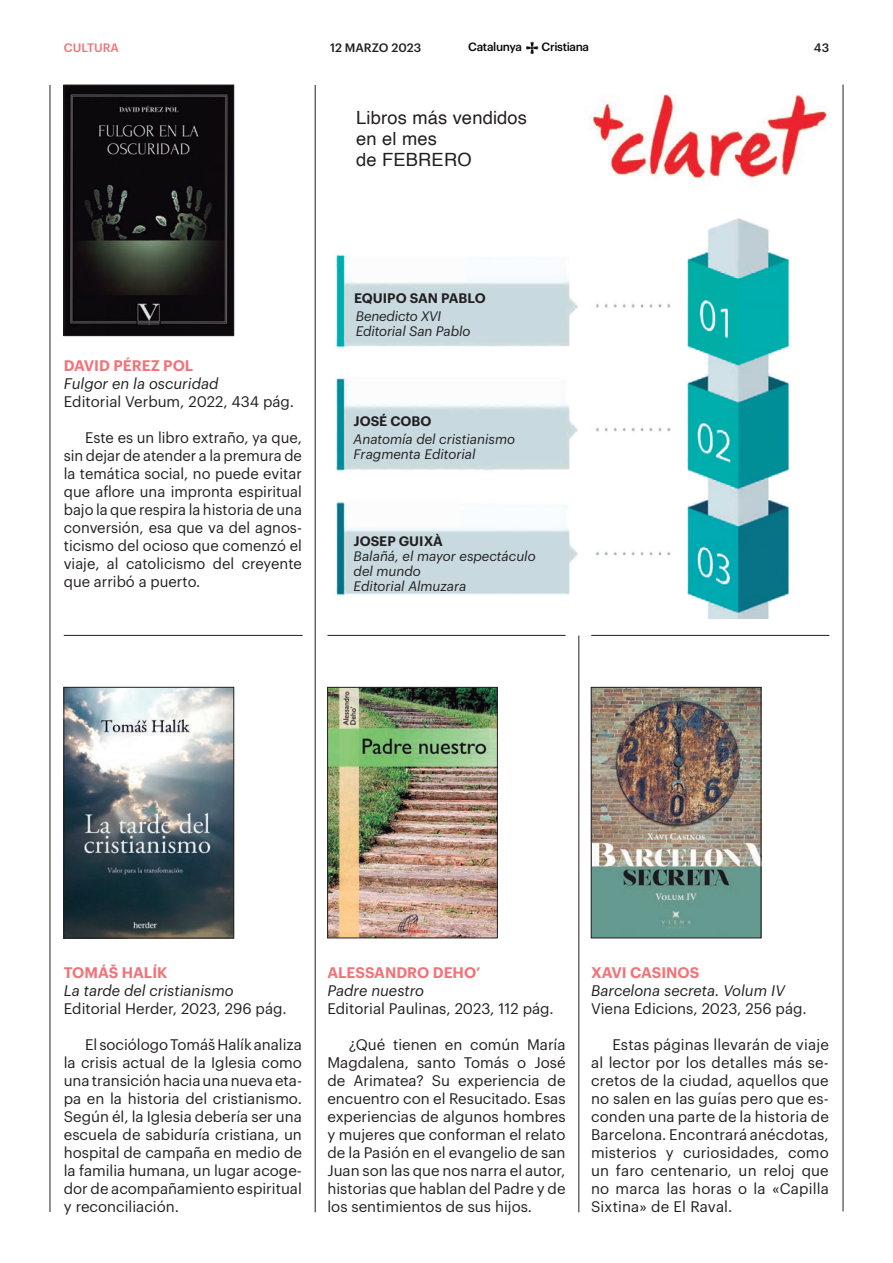
<style>
.page{position:relative;width:893px;height:1263px;background:#fff}
.page>*{position:absolute;margin:0;border:0;box-sizing:border-box;transform-origin:0 0}
.t1{font:18.3px/21.3px "Helvetica";letter-spacing:.01em;color:#231f20}
.t2{font:15px/18px "Graphik";color:#231f20;text-align:justify}
.t3{font:italic 15px "Graphik";color:#231f20}
.t4{font:600 15px "Graphik";color:#f27278}
.t5{font:italic 13.5px/15px "Graphik";color:#231f20}
.t6{font:600 13.5px "Graphik";color:#231f20}
.t7{font:500 12px "Graphik";color:#231f20}
.t8{font:500 12px "Graphik";color:#f27278}
.t9{font:500 11.85px "Graphik";letter-spacing:-.03em;color:#07090c}
</style>
<div class="page">
<svg style="left:526px;top:42px;width:12px;height:12px"></svg>
<hr style="left:843px;top:85px;width:1px;height:1126px;background:#231f20">
<hr style="left:50px;top:85px;width:1px;height:1127px;background:#231f20">
<hr style="left:64px;top:635px;width:239px;height:1px;background:#231f20">
<hr style="left:327px;top:635px;width:239px;height:1px;background:#231f20">
<hr style="left:315px;top:85px;width:1px;height:1127px;background:#231f20">
<hr style="left:591px;top:635px;width:238px;height:1px;background:#231f20">
<img style="left:593px;top:689px;width:166px;height:247px">
<div style="left:591px;top:687px;width:170px;height:251px;border:1px solid #231f20"></div>
<img style="left:66px;top:689px;width:166px;height:247px">
<div style="left:64px;top:687px;width:170px;height:251px;border:1px solid #231f20"></div>
<img style="left:329px;top:689px;width:166px;height:247px">
<div style="left:327px;top:687px;width:170px;height:251px;border:1px solid #231f20"></div>
<img style="left:66px;top:87px;width:166px;height:247px">
<div style="left:64px;top:85px;width:170px;height:251px;border:1px solid #231f20"></div>
<img style="left:590px;top:94px;width:237px;height:90px">
<img style="left:335px;top:218px;width:455px;height:401px">
<hr style="left:579px;top:636px;width:1px;height:576px;background:#231f20">
<p class="t8" style="left:64px;top:39px;width:57px">CULTURA</p>
<p class="t7" style="left:330px;top:38px;width:93px">12 MARZO 2023</p>
<p class="t9" style="left:468px;top:38px;width:55px">Catalunya</p>
<p class="t9" style="left:542px;top:38px;width:49px">Cristiana</p>
<p class="t7" style="left:814px;top:38px;width:17px">43</p>
<p class="t1" style="left:356px;top:107px;width:172px">Libros más vendidos en el mes<br>de FEBRERO</p>
<p class="t6" style="left:354px;top:287px;width:133px">EQUIPO SAN PABLO</p>
<p class="t4" style="left:64px;top:354px;width:131px">DAVID PÉREZ POL</p>
<p class="t3" style="left:64px;top:373px;width:156px">Fulgor en la oscuridad</p>
<p class="t2" style="left:64px;top:392px;width:232px">Editorial Verbum, 2022, 434 pág.</p>
<p class="t2" style="left:64px;top:428px;width:240px;text-indent:21px">Este es un libro extraño, ya que, sin dejar de atender a la premura de la temática social, no puede evitar que aflore una impronta espiritual bajo la que respira la historia de una conversión, esa que va del agnos&shy;ticismo del ocioso que comenzó el viaje, al catolicismo del creyente que arribó a puerto.</p>
<p class="t5" style="left:356px;top:307px;width:116px">Benedicto XVI<br>Editorial San Pablo</p>
<p class="t6" style="left:354px;top:411px;width:79px">JOSÉ COBO</p>
<p class="t5" style="left:354px;top:430px;width:163px">Anatomía del cristianismo<br>Fragmenta Editorial</p>
<p class="t6" style="left:354px;top:531px;width:91px">JOSEP GUIXÀ</p>
<p class="t5" style="left:354px;top:547px;width:184px">Balañá, el mayor espectáculo del mundo<br>Editorial Almuzara</p>
<p class="t4" style="left:64px;top:961px;width:105px">TOMÁŠ HALÍK</p>
<p class="t3" style="left:64px;top:979px;width:171px">La tarde del cristianismo</p>
<p class="t2" style="left:64px;top:998px;width:224px">Editorial Herder, 2023, 296 pág.</p>
<p class="t2" style="left:64px;top:1034px;width:240px;text-indent:21px">El sociólogo Tomáš Halík analiza la crisis actual de la Iglesia como una transición hacia una nueva eta&shy;pa en la historia del cristianismo.<br>Según él, la Iglesia debería ser una escuela de sabiduría cristiana, un hospital de campaña en medio de la familia humana, un lugar acoge&shy;dor de acompañamiento espiritual y reconciliación.</p>
<p class="t4" style="left:327px;top:961px;width:154px">ALESSANDRO DEHO’</p>
<p class="t3" style="left:327px;top:979px;width:98px">Padre nuestro</p>
<p class="t2" style="left:327px;top:998px;width:228px">Editorial Paulinas, 2023, 112 pág.</p>
<p class="t2" style="left:327px;top:1034px;width:240px;text-indent:21px">¿Qué tienen en común María Magdalena, santo Tomás o José de Arimatea? Su experiencia de encuentro con el Resucitado. Esas experiencias de algunos hombres y mujeres que conforman el relato de la Pasión en el evangelio de san Juan son las que nos narra el autor, historias que hablan del Padre y de los sentimientos de sus hijos.</p>
<p class="t4" style="left:591px;top:961px;width:110px">XAVI CASINOS</p>
<p class="t3" style="left:591px;top:979px;width:195px">Barcelona secreta. Volum IV</p>
<p class="t2" style="left:591px;top:998px;width:217px">Viena Edicions, 2023, 256 pág.</p>
<p class="t2" style="left:591px;top:1034px;width:239px;text-indent:21px">Estas páginas llevarán de viaje al lector por los detalles más se&shy;cretos de la ciudad, aquellos que no salen en las guías pero que es&shy;conden una parte de la historia de Barcelona. Encontrará anécdotas, misterios y curiosidades, como un faro centenario, un reloj que no marca las horas o la «Capilla Sixtina» de El Raval.</p>
</div>
